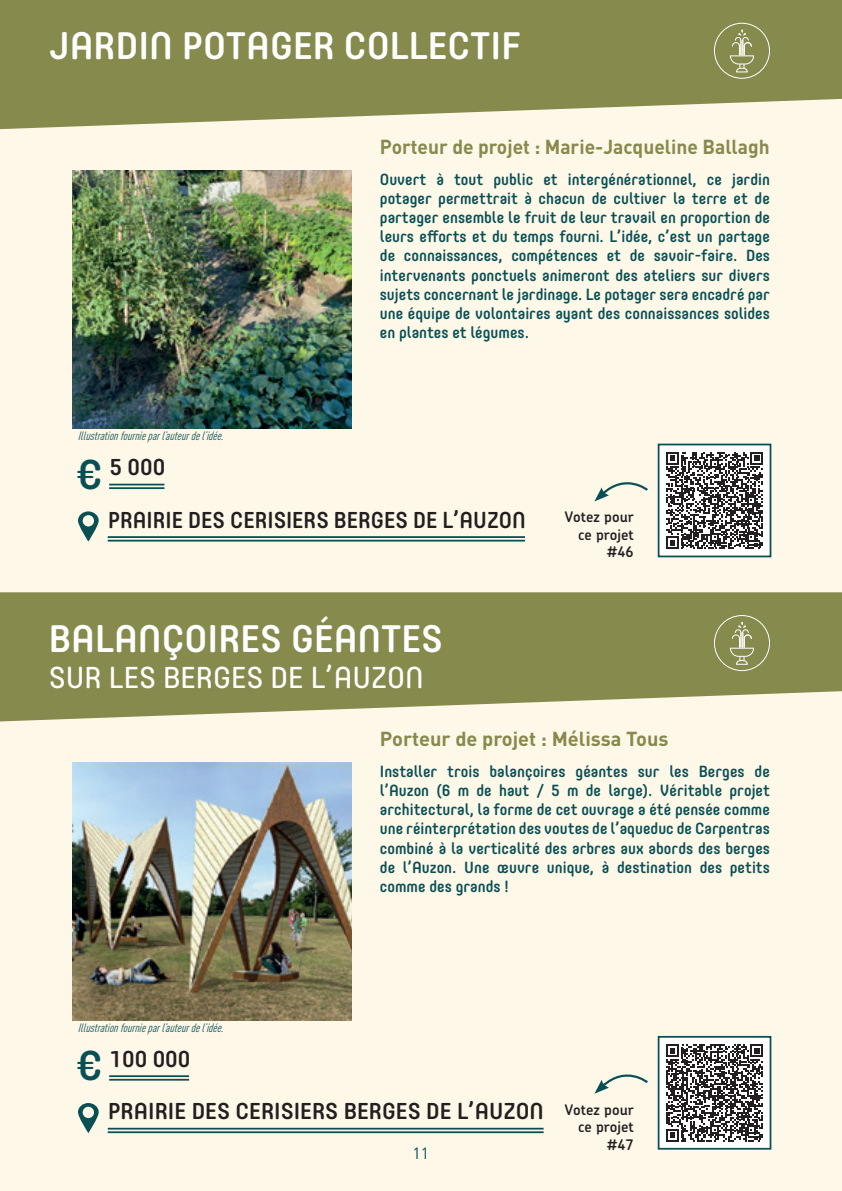
<style>
.page{position:relative;width:842px;height:1191px;background:#fef8e9}
.page>*{position:absolute;margin:0;border:0;box-sizing:border-box;transform-origin:0 0}
.t1{font:500 41.2px "Core Mellow 55";color:#095054}
.t2{font:500 38px "Core Mellow 55";color:#fff}
.t3{font:30px "Core Mellow 45";color:#fff}
.t4{font:500 22.8px "Core Mellow 55";color:#231f20}
.t5{font:500 22.8px "Core Mellow 55";color:#231f20;scale:.96 1}
.t6{font:700 20px "DIN Pro";color:#868a4d;scale:.96 1}
.t7{font:700 20px "DIN Pro";color:#868a4d}
.t8{font:500 16px/19.2px "Core Mellow 55";color:#095054;text-align:justify}
.t9{font:16px "DIN Pro";color:#095054}
.t10{font:600 14.6px/17.6px "Chevin";color:#231f20;text-align:right}
.t11{font:italic condensed 12px "DIN Pro";color:#095054}
</style>
<div class="page">
<svg style="left:0;top:592px;width:842px;height:129px;background:#94965f"></svg>
<img style="left:72px;top:170px;width:279px;height:258px">
<svg style="left:0;top:0;width:842px;height:129px;background:#94965f"></svg>
<div style="left:659px;top:444px;width:111px;height:112px;background:#fff"></div>
<svg style="left:666px;top:452px;width:97px;height:97px"></svg>
<div style="left:658px;top:443px;width:113px;height:114px;border:2px solid #095054"></div>
<svg style="left:594px;top:482px;width:54px;height:19px"></svg>
<svg style="left:730px;top:30px;width:24px;height:43px"></svg>
<div style="left:714px;top:23px;width:56px;height:56px;border:1px solid #fff;border-radius:50%"></div>
<img style="left:72px;top:762px;width:279px;height:258px">
<hr style="left:108px;top:1131px;width:436px;height:2px;background:#095054">
<hr style="left:108px;top:1127px;width:436px;height:2px;background:#095054">
<svg style="left:78px;top:1103px;width:21px;height:30px"></svg>
<hr style="left:109px;top:1078px;width:80px;height:2px;background:#095054">
<hr style="left:109px;top:1075px;width:80px;height:2px;background:#095054">
<div style="left:659px;top:1036px;width:111px;height:112px;background:#fff"></div>
<svg style="left:666px;top:1044px;width:97px;height:97px"></svg>
<div style="left:658px;top:1036px;width:113px;height:113px;border:2px solid #095054"></div>
<svg style="left:595px;top:1074px;width:53px;height:19px"></svg>
<hr style="left:108px;top:540px;width:417px;height:1px;background:#095054">
<hr style="left:108px;top:536px;width:417px;height:2px;background:#095054">
<svg style="left:78px;top:511px;width:21px;height:30px"></svg>
<hr style="left:109px;top:487px;width:55px;height:2px;background:#095054">
<hr style="left:109px;top:484px;width:55px;height:1px;background:#095054">
<svg style="left:730px;top:622px;width:24px;height:43px"></svg>
<div style="left:714px;top:615px;width:56px;height:56px;border:1px solid #fff;border-radius:50%"></div>
<h2 class="t2" style="left:49px;top:17px;width:473px">JARDIN POTAGER COLLECTIF</h2>
<p class="t6" style="left:380px;top:133px;width:407px">Porteur de projet : Marie-Jacqueline Ballagh</p>
<p class="t11" style="left:78px;top:427px;width:151px">Illustrationfournieparl’auteurdel’idée.</p>
<h1 class="t1" style="left:77px;top:443px;width:27px">€</h1>
<h3 class="t4" style="left:110px;top:450px;width:57px">5 000</h3>
<p class="t8" style="left:380px;top:168px;width:392px">Ouvert à tout public et intergénérationnel, ce jardin potager permettrait à chacun de cultiver la terre et de partager ensemble le fruit de leur travail en proportion de leurs efforts et du temps fourni. L’idée, c’est un partage de connaissances, compétences et de savoir-faire. Des intervenants ponctuels animeront des ateliers sur divers sujets concernant le jardinage. Le potager sera encadré par une équipe de volontaires ayant des connaissances solides en plantes et légumes.</p>
<h3 class="t5" style="left:108px;top:502px;width:437px">PRAIRIE DES CERISIERS BERGES DE L’AUZON</h3>
<h2 class="t2" style="left:49px;top:609px;width:395px">BALANÇOIRES GÉANTES</h2>
<h3 class="t3" style="left:49px;top:654px;width:376px">SUR LES BERGES DE L’AUZON</h3>
<p class="t10" style="left:565px;top:508px;width:70px">Votez pour ce projet #46</p>
<p class="t7" style="left:380px;top:725px;width:290px">Porteur de projet : Mélissa Tous</p>
<p class="t11" style="left:78px;top:1019px;width:151px">Illustrationfournieparl’auteurdel’idée.</p>
<h1 class="t1" style="left:77px;top:1034px;width:27px">€</h1>
<h3 class="t4" style="left:110px;top:1041px;width:82px">100 000</h3>
<p class="t8" style="left:380px;top:761px;width:392px">Installer trois balançoires géantes sur les Berges de l’Auzon (6 m de haut / 5 m de large). Véritable projet architectural, la forme de cet ouvrage a été pensée comme une réinterprétation des voutes de l’aqueduc de Carpentras combiné à la verticalité des arbres aux abords des berges de l’Auzon. Une œuvre unique, à destination des petits comme des grands !</p>
<h3 class="t4" style="left:108px;top:1094px;width:437px">PRAIRIE DES CERISIERS BERGES DE L’AUZON</h3>
<p class="t9" style="left:413px;top:1140px;width:18px">11</p>
<p class="t10" style="left:565px;top:1100px;width:70px">Votez pour ce projet #47</p>
</div>
